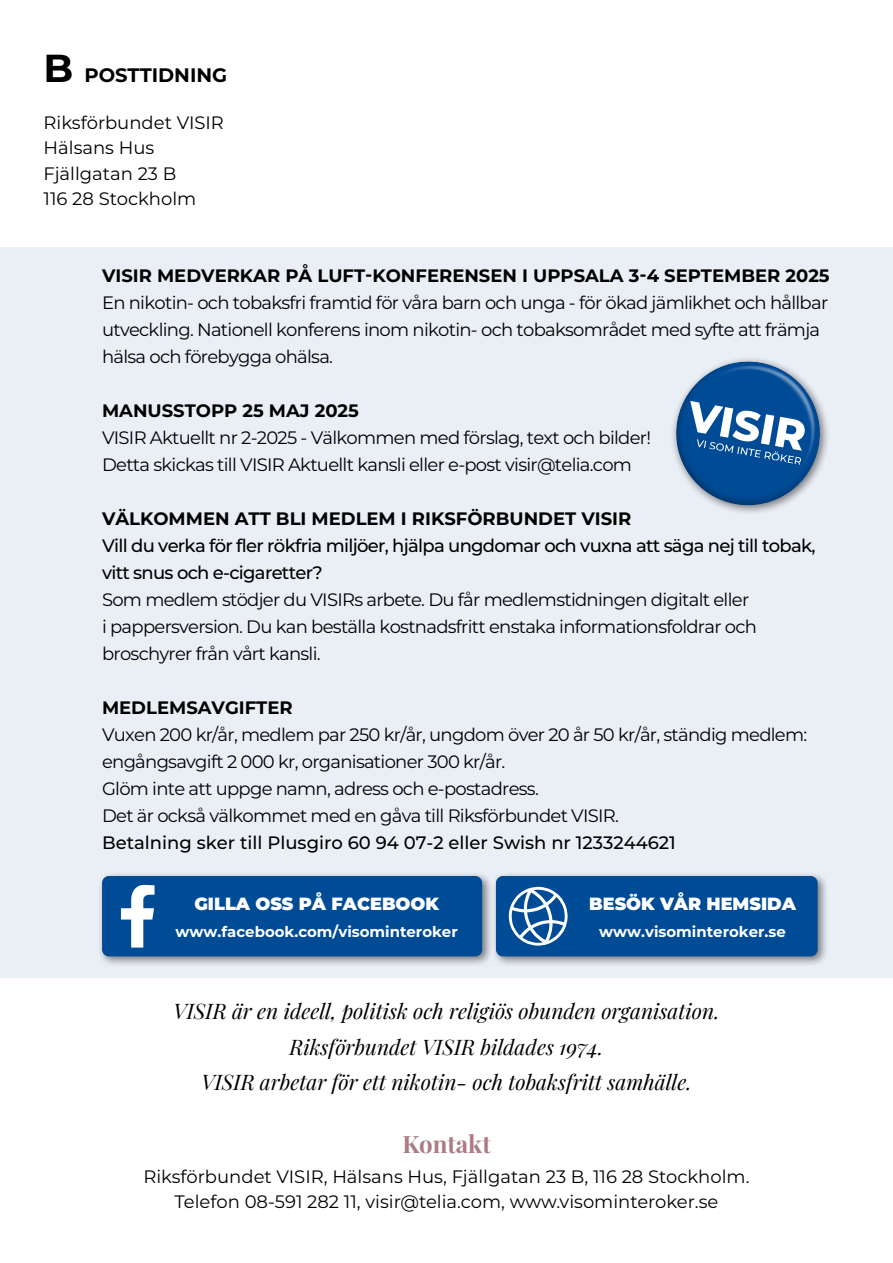
<style>
.page{position:relative;width:893px;height:1263px;background:#fff}
.page>*{position:absolute;margin:0;border:0;box-sizing:border-box;transform-origin:0 0}
.t1{font:700 24px "Playfair Display";color:#ac7c84}
.t2{font:italic 21px/35.5px "Playfair Display";color:#000;text-align:center}
.t3{font:700 19.5px "Montserrat";color:#000}
.t4{font:18px/27px "Montserrat";letter-spacing:-.04em;color:#000}
.t5{font:18px/25.5px "Montserrat";color:#000}
.t6{font:700 18px "Montserrat";color:#000}
.t7{font:500 18px/27px "Montserrat";letter-spacing:-.04em;color:#000}
.t8{font:500 18px "Montserrat";color:#000}
.t9{font:900 17.7px "Montserrat";color:#fff}
.t10{font:700 14.85px "Montserrat";color:#fff}
.s1{font-size:39px}
</style>
<div class="page">
<div style="left:0;top:248px;width:893px;height:730px;background:#eaeef5"></div>
<div style="left:97px;top:871px;width:396px;height:96px;background:#000;opacity:.5"></div>
<div style="left:102px;top:876px;width:380px;height:80px;background:#004b96;border-radius:7px"></div>
<svg style="left:121px;top:884px;width:33px;height:63px"></svg>
<div style="left:491px;top:871px;width:338px;height:96px;background:#000;opacity:.5"></div>
<div style="left:496px;top:876px;width:322px;height:80px;background:#004b96;border-radius:7px"></div>
<svg style="left:509px;top:887px;width:59px;height:59px"></svg>
<svg style="left:673px;top:358px;width:155px;height:155px"></svg>
<p class="t3" style="left:44px;top:61px;width:185px"><span class="s1">B</span> POSTTIDNING</p>
<p class="t5" style="left:44px;top:109px;width:182px">Riksförbundet VISIR<br>Hälsans Hus<br>Fjällgatan 23 B<br>116 28 Stockholm</p>
<p class="t6" style="left:102px;top:263px;width:729px">VISIR MEDVERKAR PÅ LUFT-KONFERENSEN I UPPSALA 3-4 SEPTEMBER 2025</p>
<p class="t4" style="left:102px;top:289px;width:728px">En nikotin- och tobaksfri framtid för våra barn och unga - för ökad jämlikhet och hållbar utveckling. Nationell konferens inom nikotin- och tobaksområdet med syfte att främja hälsa och förebygga ohälsa.</p>
<p class="t6" style="left:102px;top:398px;width:258px">MANUSSTOPP 25 MAJ 2025</p>
<p class="t4" style="left:102px;top:424px;width:550px">VISIR Aktuellt nr 2-2025 - Välkommen med förslag, text och bilder!<br>Detta skickas till VISIR Aktuellt kansli eller e-post visir@telia.com</p>
<p class="t6" style="left:102px;top:506px;width:531px">VÄLKOMMEN ATT BLI MEDLEM I RIKSFÖRBUNDET VISIR</p>
<p class="t7" style="left:102px;top:531px;width:715px">Vill du verka för fler rökfria miljöer, hjälpa ungdomar och vuxna att säga nej till tobak, vitt snus och e-cigaretter?</p>
<p class="t4" style="left:102px;top:586px;width:656px">Som medlem stödjer du VISIRs arbete. Du får medlemstidningen digitalt eller i pappersversion. Du kan beställa kostnadsfritt enstaka informationsfoldrar och broschyrer från vårt kansli.</p>
<p class="t6" style="left:102px;top:695px;width:192px">MEDLEMSAVGIFTER</p>
<p class="t4" style="left:102px;top:721px;width:707px">Vuxen 200 kr/år, medlem par 250 kr/år, ungdom över 20 år 50 kr/år, ständig medlem: engångsavgift 2 000 kr, organisationer 300 kr/år.<br>Glöm inte att uppge namn, adress och e-postadress.<br>Det är också välkommet med en gåva till Riksförbundet VISIR.</p>
<p class="t8" style="left:102px;top:830px;width:575px">Betalning sker till Plusgiro 60 94 07-2 eller Swish nr 1233244621</p>
<p class="t9" style="left:194px;top:891px;width:246px">GILLA OSS PÅ FACEBOOK</p>
<p class="t10" style="left:176px;top:921px;width:284px">www.facebook.com/visominteroker</p>
<p class="t9" style="left:589px;top:891px;width:208px">BESÖK VÅR HEMSIDA</p>
<p class="t10" style="left:599px;top:921px;width:188px">www.visominteroker.se</p>
<p class="t2" style="left:174px;top:992px;width:547px">VISIR är en ideell, politisk och religiös obunden organisation.<br>Riksförbundet VISIR bildades 1974.<br>VISIR arbetar för ett nikotin- och tobaksfritt samhälle.</p>
<h1 class="t1" style="left:402px;top:1125px;width:90px">Kontakt</h1>
<p class="t5" style="left:143px;top:1163px;width:608px;text-align:center">Riksförbundet VISIR, Hälsans Hus, Fjällgatan 23 B, 116 28 Stockholm.<br>Telefon 08-591 282 11, visir@telia.com, www.visominteroker.se</p>
</div>
